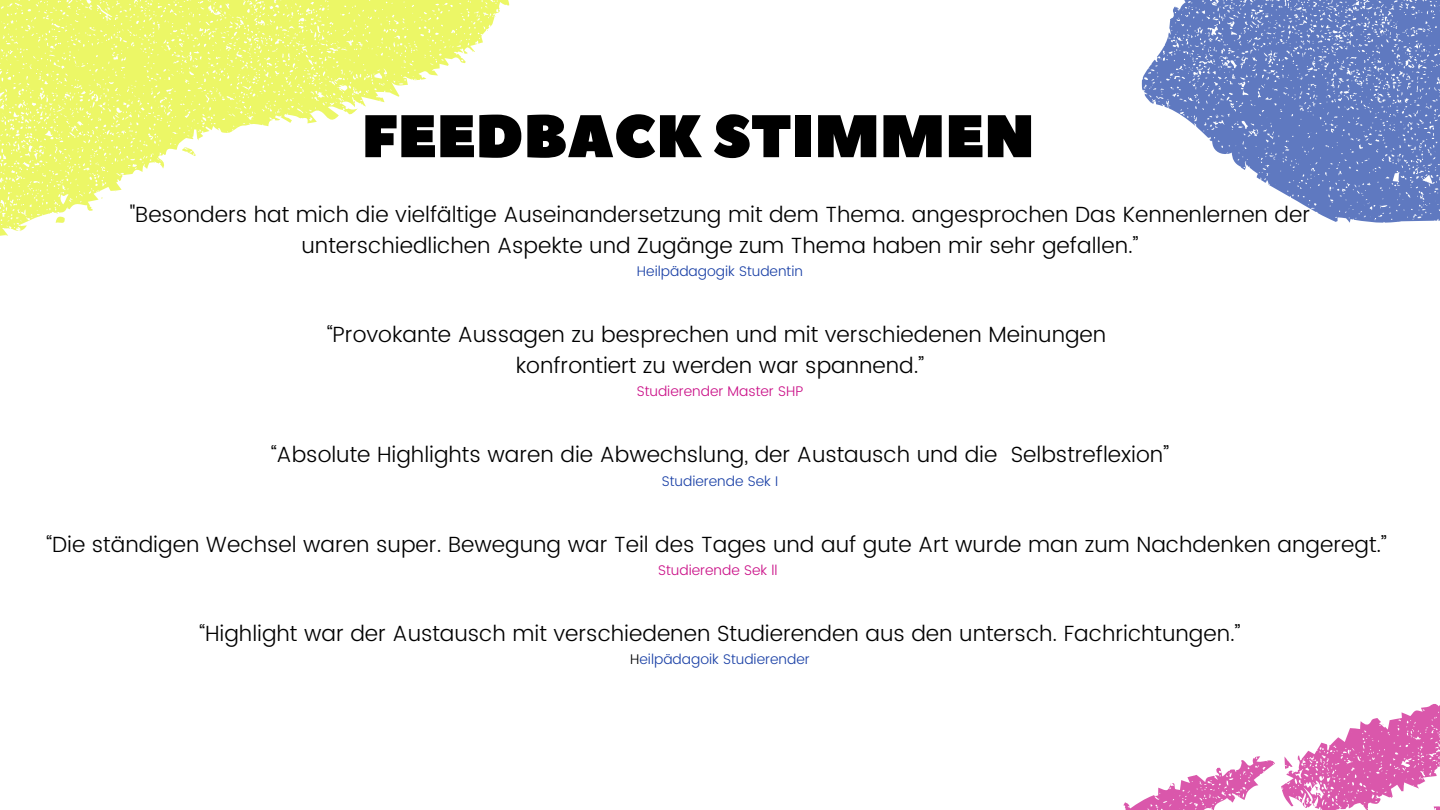
<style>
.page{position:relative;width:1440px;height:810px;background:#fff}
.page>*{position:absolute;margin:0;border:0;box-sizing:border-box;transform-origin:0 0}
.t1{font:60px "Peace Sans";color:#000}
.t2{font:300 22px/30.8px "Poppins";color:#000;text-align:center}
.t3{font:300 14px "Poppins";color:#1a40a6}
.t4{font:300 14px "Poppins";color:#ca0f87}
.s1{color:#000}
</style>
<div class="page">
<svg style="left:0;top:0;width:510px;height:236px"></svg>
<svg style="left:1123px;top:704px;width:317px;height:106px"></svg>
<svg style="left:1141px;top:0;width:299px;height:223px;fill:#5f79c0"></svg>
<h1 class="t1" style="left:362px;top:97px;width:674px">FEEDBACK STIMMEN</h1>
<p class="t2" style="left:130px;top:199px;width:1182px">"Besonders hat mich die vielfältige Auseinandersetzung mit dem Thema. angesprochen Das Kennenlernen der unterschiedlichen Aspekte und Zugänge zum Thema haben mir sehr gefallen.”</p>
<p class="t3" style="left:637px;top:263px;width:167px">Heilpädagogik Studentin</p>
<p class="t2" style="left:327px;top:319px;width:781px">“Provokante Aussagen zu besprechen und mit verschiedenen Meinungen konfrontiert zu werden war spannend.”</p>
<p class="t4" style="left:637px;top:383px;width:168px">Studierender Master SHP</p>
<p class="t2" style="left:271px;top:439px;width:899px">“Absolute Highlights waren die Abwechslung, der Austausch und die Selbstreflexion”</p>
<p class="t3" style="left:662px;top:473px;width:118px">Studierende Sek I</p>
<p class="t2" style="left:47px;top:529px;width:1342px">“Die ständigen Wechsel waren super. Bewegung war Teil des Tages und auf gute Art wurde man zum Nachdenken angeregt.”</p>
<p class="t4" style="left:658px;top:562px;width:121px">Studierende Sek ll</p>
<p class="t2" style="left:199px;top:618px;width:1042px">“Highlight war der Austausch mit verschiedenen Studierenden aus den untersch. Fachrichtungen.”</p>
<p class="t3" style="left:630px;top:651px;width:181px"><span class="s1">H</span>eilpädagoik Studierender</p>
</div>
